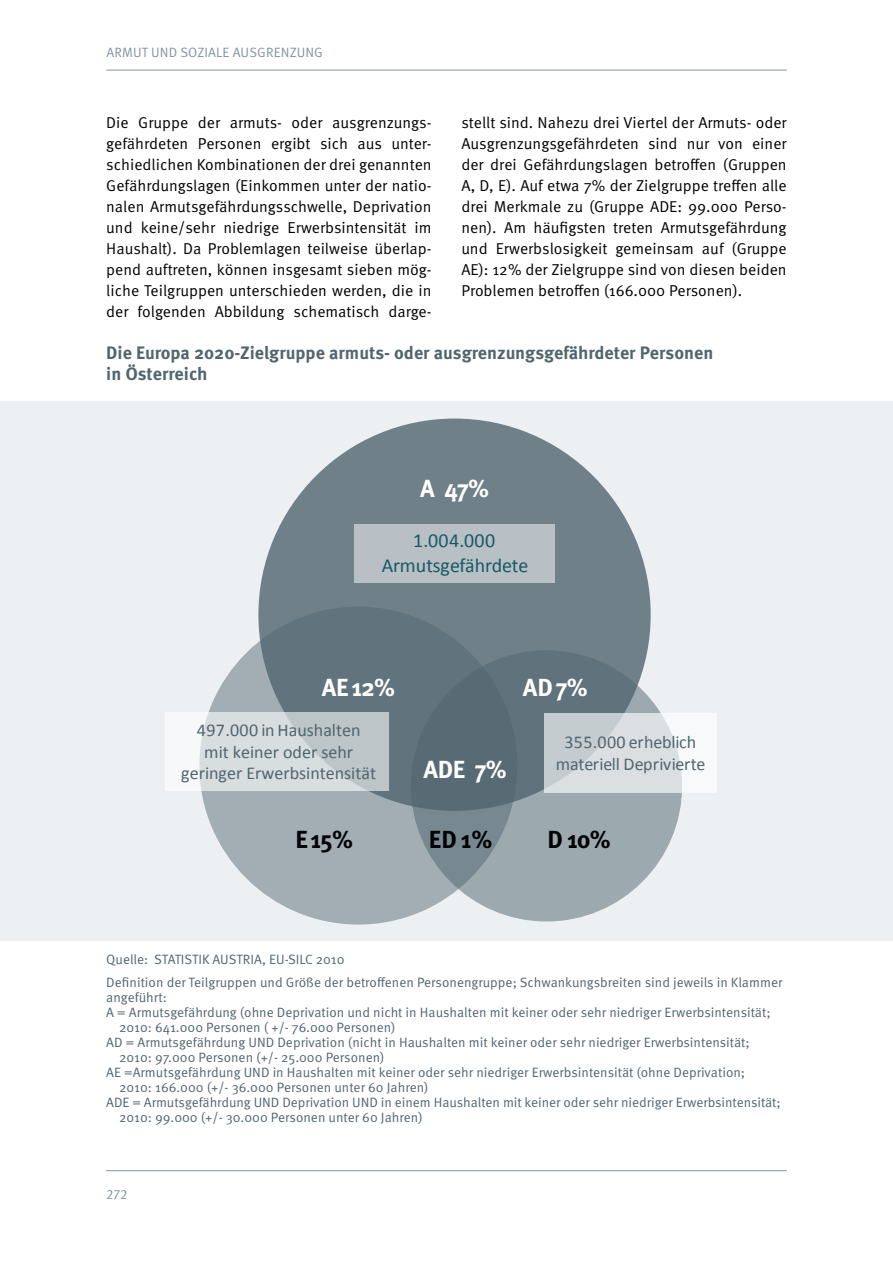
<style>
.page{position:relative;width:893px;height:1263px;background:#fff}
.page>*{position:absolute;margin:0;border:0;box-sizing:border-box;transform-origin:0 0}
.t1{font:700 24.75px "Meta OT";letter-spacing:-.005em;color:#fff}
.t2{font:700 24.75px "Meta OT";letter-spacing:.01em;color:#000204}
.t3{font:19.95px/24.8px "Calibri";color:#165966;text-align:center}
.t4{font:18px/21.6px "Calibri";color:#51656f;text-align:center}
.t5{font:700 18px/21px "Meta OT";color:#51656f}
.t6{font:15.75px/21px "Meta OT";color:#000;text-align:justify}
.t7{font:13.5px/23.5px "Meta OT";color:#51656f}
.t8{font:13.5px "Meta OT";color:#83949e}
</style>
<div class="page">
<hr style="left:106px;top:1170px;width:681px;height:1px;background:#83949e">
<hr style="left:106px;top:70px;width:681px;height:1px;background:#83949e">
<div style="left:0;top:401px;width:893px;height:539px;background:#ecf0f2"></div>
<div style="left:258px;top:419px;width:393px;height:392px;background:#708089;border-radius:50%"></div>
<svg style="left:199px;top:607px;width:318px;height:317px;fill:#a2aeb3"></svg>
<svg style="left:411px;top:651px;width:270px;height:270px"></svg>
<svg style="left:165px;top:713px;width:224px;height:78px;fill:#d8dddf"></svg>
<div style="left:354px;top:524px;width:201px;height:58px;background:#b8c0c5"></div>
<svg style="left:544px;top:713px;width:173px;height:79px;fill:#dbdfe2"></svg>
<p class="t8" style="left:106px;top:44px;width:18px">Armut</p>
<p class="t8" style="left:151px;top:44px;width:10px">und</p>
<p class="t8" style="left:180px;top:44px;width:31px">soziale</p>
<p class="t8" style="left:233px;top:44px;width:17px">Ausgren</p>
<p class="t8" style="left:290px;top:44px;width:16px">zung</p>
<p class="t6" style="left:106px;top:112px;width:327px">Die Gruppe der armuts- oder ausgrenzungs&shy;gefährdeten Personen ergibt sich aus unter&shy;schiedlichen Kombinationen der drei genannten Gefährdungslagen (Einkommen unter der natio&shy;nalen Armutsgefährdungsschwelle, Deprivation und keine/sehr niedrige Erwerbsintensität im Haushalt). Da Problemlagen teilweise überlap&shy;pend auftreten, können insgesamt sieben mög&shy;liche Teilgruppen unterschieden werden, die in der folgenden Abbildung schematisch darge-</p>
<p class="t6" style="left:461px;top:112px;width:327px">stellt sind. Nahezu drei Viertel der Armuts- oder Ausgrenzungsgefährdeten sind nur von einer der drei Gefährdungslagen betroffen (Gruppen A, D, E). Auf etwa 7% der Zielgruppe treffen alle drei Merkmale zu (Gruppe ADE: 99.000 Perso&shy;nen). Am häufigsten treten Armutsgefährdung und Erwerbslosigkeit gemeinsam auf (Gruppe AE): 12% der Zielgruppe sind von diesen beiden Problemen betroffen (166.000 Personen).</p>
<p class="t5" style="left:106px;top:342px;width:608px">Die Europa 2020-Zielgruppe armuts- oder ausgrenzungsgefährdeter Personen in Österreich</p>
<h1 class="t1" style="left:420px;top:474px;width:70px">A 47%</h1>
<p class="t3" style="left:382px;top:528px;width:148px">1.004.000<br>Armutsgefährdete</p>
<h1 class="t1" style="left:322px;top:672px;width:75px">AE12%</h1>
<p class="t4" style="left:181px;top:719px;width:196px">497.000 in Haushalten<br>mit keiner oder sehr geringer Erwerbsintensität</p>
<h1 class="t2" style="left:295px;top:825px;width:59px">E15%</h1>
<h1 class="t1" style="left:423px;top:755px;width:85px">ADE 7%</h1>
<h1 class="t1" style="left:523px;top:672px;width:66px">AD7%</h1>
<p class="t4" style="left:556px;top:731px;width:151px">355.000 erheblich materiell Deprivierte</p>
<h1 class="t2" style="left:429px;top:825px;width:65px">ED1%</h1>
<h1 class="t2" style="left:548px;top:825px;width:65px">D 10%</h1>
<p class="t7" style="left:106px;top:947px;width:678px">Quelle: STATISTIK AUSTRIA, EU-SILC 2010<br>Definition der Teilgruppen und Größe der betroffenen Personengruppe; Schwankungsbreiten sind jeweils in Klammer</p>
<p class="t7" style="left:106px;top:986px;width:62px">angeführt:</p>
<p class="t7" style="left:106px;top:1001px;width:666px">A = Armutsgefährdung (ohne Deprivation und nicht in Haushalten mit keiner oder sehr niedriger Erwerbsintensität;</p>
<p class="t7" style="left:119px;top:1016px;width:278px">2010: 641.000 Personen ( +/- 76.000 Personen)</p>
<p class="t7" style="left:106px;top:1031px;width:645px">AD = Armutsgefährdung UND Deprivation (nicht in Haushalten mit keiner oder sehr niedriger Erwerbsintensität;</p>
<p class="t7" style="left:119px;top:1046px;width:267px">2010: 97.000 Personen (+/- 25.000 Personen)</p>
<p class="t7" style="left:106px;top:1061px;width:640px">AE =Armutsgefährdung UND in Haushalten mit keiner oder sehr niedriger Erwerbsintensität (ohne Deprivation;</p>
<p class="t7" style="left:119px;top:1076px;width:311px">2010: 166.000 (+/- 36.000 Personen unter 60 Jahren)</p>
<p class="t7" style="left:106px;top:1091px;width:676px">ADE = Armutsgefährdung UND Deprivation UND in einem Haushalten mit keiner oder sehr niedriger Erwerbsintensität;</p>
<p class="t7" style="left:119px;top:1106px;width:305px">2010: 99.000 (+/- 30.000 Personen unter 60 Jahren)</p>
<p class="t8" style="left:106px;top:1186px;width:23px">272</p>
</div>
